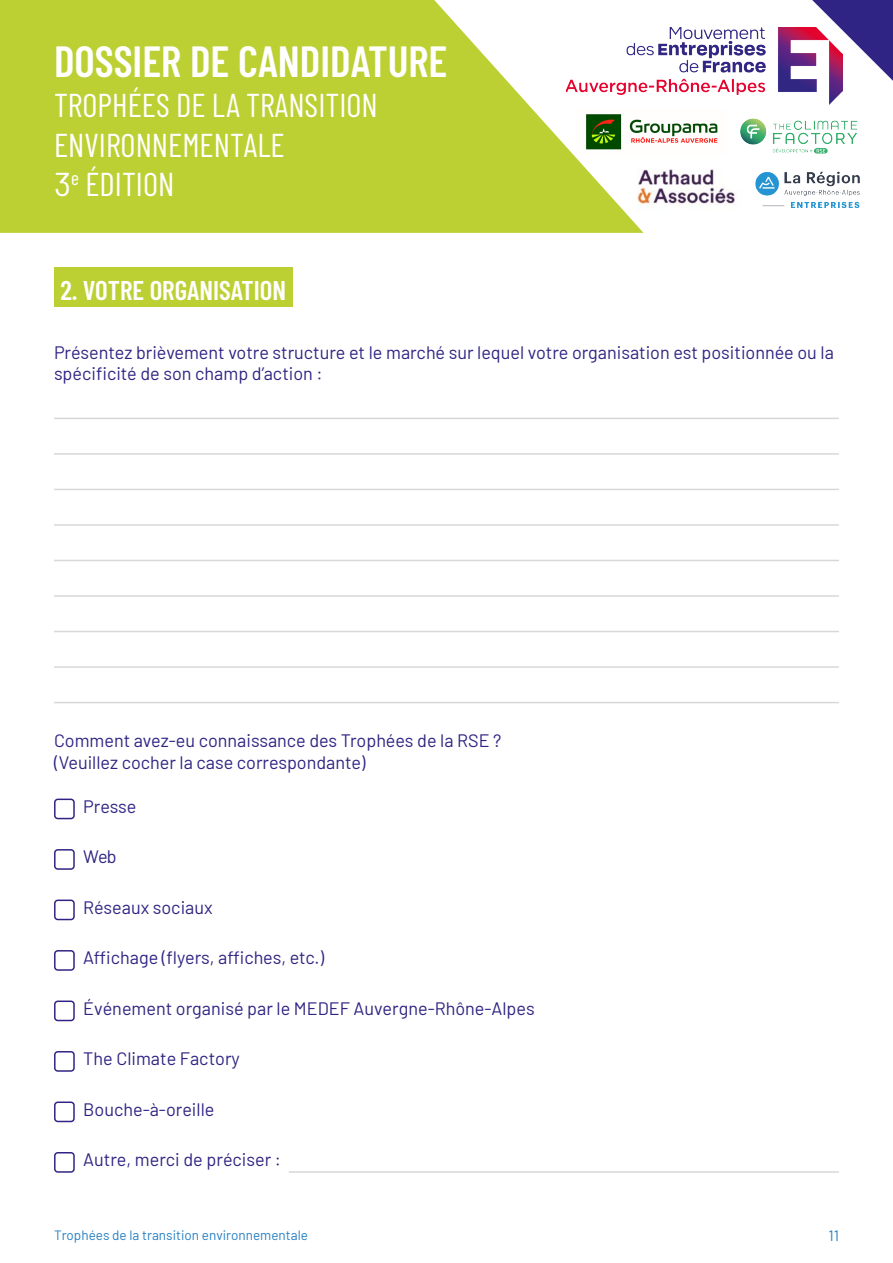
<style>
.page{position:relative;width:893px;height:1263px;background:#fff}
.page>*{position:absolute;margin:0;border:0;box-sizing:border-box;transform-origin:0 0}
.t1{font:600 43.5px "Barlow Condensed";color:#fff}
.t2{font:33px/39.6px "Barlow Condensed";color:#fff}
.t3{font:600 27px "Barlow Condensed";color:#fff}
.t4{font:18px/21.6px "Barlow";color:#2f2483}
.t5{font:15px "Barlow";color:#2680c4}
.t6{font:13.5px "Barlow";color:#2680c4}
.s1{font-family:"Barlow"}
.s2{font-style:inherit}
</style>
<div class="page">
<svg style="left:812px;top:0;width:81px;height:81px"></svg>
<svg style="left:0;top:0;width:643px;height:233px;background:#c2d449"></svg>
<hr style="left:54px;top:702px;width:785px;height:1px;background:#d8d8d8">
<hr style="left:54px;top:453px;width:785px;height:2px;background:#d8d8d8">
<hr style="left:54px;top:489px;width:785px;height:1px;background:#d8d8d8">
<hr style="left:54px;top:524px;width:785px;height:2px;background:#d8d8d8">
<hr style="left:54px;top:560px;width:785px;height:1px;background:#d8d8d8">
<hr style="left:54px;top:595px;width:785px;height:2px;background:#d8d8d8">
<hr style="left:54px;top:631px;width:785px;height:1px;background:#d8d8d8">
<hr style="left:54px;top:666px;width:785px;height:2px;background:#d8d8d8">
<hr style="left:54px;top:418px;width:785px;height:1px;background:#d8d8d8">
<div style="left:54px;top:267px;width:238px;height:40px;background:#bcd034"></div>
<div style="left:54px;top:798px;width:21px;height:21px;border:2px solid #2f2483;border-radius:3px"></div>
<div style="left:54px;top:849px;width:21px;height:21px;border:2px solid #2f2483;border-radius:3px"></div>
<div style="left:54px;top:899px;width:21px;height:21px;border:2px solid #2f2483;border-radius:3px"></div>
<div style="left:54px;top:950px;width:21px;height:21px;border:2px solid #2f2483;border-radius:3px"></div>
<div style="left:54px;top:1101px;width:21px;height:21px;border:2px solid #2f2483;border-radius:3px"></div>
<div style="left:54px;top:1152px;width:21px;height:21px;border:2px solid #2f2483;border-radius:3px"></div>
<hr style="left:289px;top:1171px;width:550px;height:2px;background:#d8d8d8">
<div style="left:54px;top:1000px;width:21px;height:21px;border:2px solid #2f2483;border-radius:3px"></div>
<div style="left:54px;top:1051px;width:21px;height:21px;border:2px solid #2f2483;border-radius:3px"></div>
<img style="left:567px;top:28px;width:275px;height:76px">
<img style="left:755px;top:177px;width:105px;height:31px">
<img style="left:728px;top:95px;width:132px;height:82px">
<img style="left:628px;top:163px;width:116px;height:47px">
<img style="left:576px;top:108px;width:142px;height:47px">
<h1 class="t1" style="left:54px;top:31px;width:395px">DOSSIER DE CANDIDATURE</h1>
<h2 class="t2" style="left:54px;top:83px;width:325px">TROPHÉES DE LA TRANSITION<br>ENVIRONNEMENTALE<br><span class="s1">3</span><sup>e</sup> ÉDITION</h2>
<h3 class="t3" style="left:60px;top:271px;width:227px">2. VOTRE ORGANISATION</h3>
<p class="t4" style="left:54px;top:340px;width:781px">Présentez brièvement votre structure et le marché sur lequel votre organisation est positionnée ou la spécificité de son champ d’action :</p>
<p class="t4" style="left:54px;top:728px;width:449px">Comment avez-eu connaissance des Trophées de la RSE ? (Veuillez cocher la case correspondante)</p>
<p class="t4" style="left:83px;top:794px;width:55px">Presse</p>
<p class="t4" style="left:83px;top:845px;width:35px">Web</p>
<p class="t4" style="left:83px;top:895px;width:131px">Réseaux sociaux</p>
<p class="t4" style="left:83px;top:946px;width:242px">Affichage (flyers, affiches, etc.)</p>
<p class="t4" style="left:83px;top:996px;width:453px">Événement organisé par le MEDEF Auvergne-Rhône-Alpes</p>
<p class="t4" style="left:83px;top:1047px;width:158px">The Climate Factory</p>
<p class="t4" style="left:83px;top:1097px;width:133px">Bouche-à-oreille</p>
<p class="t4" style="left:83px;top:1148px;width:199px">Autre, merci de préciser :</p>
<p class="t6" style="left:54px;top:1225px;width:255px">Trophées de la transition <span class="s2">environnementale</span></p>
<p class="t5" style="left:828px;top:1225px;width:12px">11</p>
</div>
